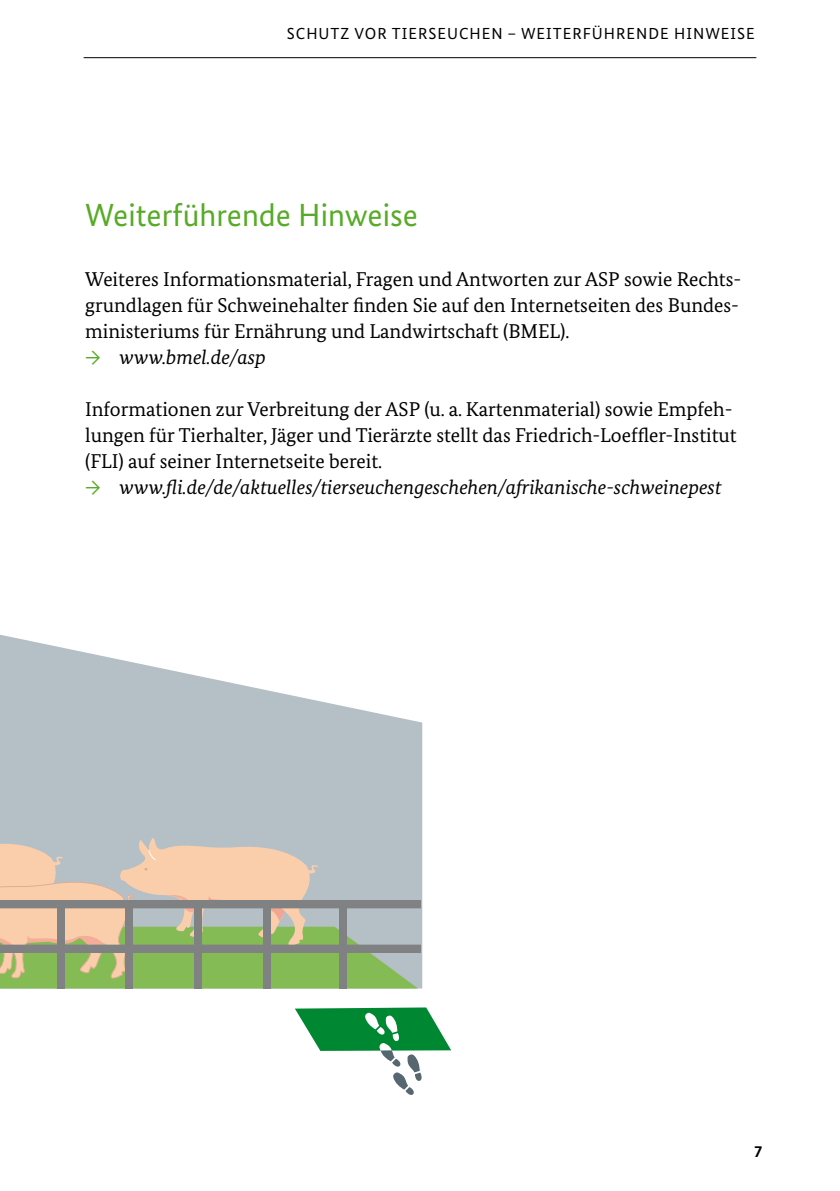
<style>
.page{position:relative;width:840px;height:1191px;background:#fff}
.page>*{position:absolute;margin:0;border:0;box-sizing:border-box;transform-origin:0 0}
.t1{font:32px "Bundes Sans";color:#57ab27}
.t2{font:20px/26px "Bundes Serif";color:#000;text-align:justify}
.t3{font:italic 20px "Bundes Serif";color:#000}
.t4{font:700 16.4px "Bundes Sans";color:#000}
.t5{font:16px "Bundes Sans";letter-spacing:.06em;color:#000}
.s1{font-family:"Bundes Sans";font-style:normal;color:#57ab27}
</style>
<div class="page">
<svg style="left:0;top:634px;width:422px;height:354px;fill:#b5c0c6"></svg>
<svg style="left:295px;top:1007px;width:156px;height:88px"></svg>
<hr style="left:84px;top:57px;width:672px;height:1px;background:#000">
<svg style="left:0;top:834px;width:421px;height:155px"></svg>
<div style="left:57px;top:901px;width:8px;height:87px;background:#808183"></div>
<div style="left:125px;top:901px;width:7px;height:87px;background:#808183"></div>
<div style="left:194px;top:901px;width:8px;height:87px;background:#808183"></div>
<div style="left:263px;top:901px;width:8px;height:87px;background:#808183"></div>
<div style="left:339px;top:901px;width:8px;height:87px;background:#808183"></div>
<p class="t5" style="left:287px;top:24px;width:469px">SCHUTZ VOR TIERSEUCHEN – WEITERFÜHRENDE HINWEISE</p>
<p class="t1" style="left:85px;top:196px;width:334px">Weiterführende Hinweise</p>
<p class="t2" style="left:85px;top:266px;width:657px">Weiteres Informationsmaterial, Fragen und Antworten zur ASP sowie Rechts&shy;grundlagen für Schweinehalter finden Sie auf den Internetseiten des Bundes&shy;ministeriums für Ernährung und Landwirtschaft (BMEL).</p>
<p class="t3" style="left:85px;top:345px;width:182px"><span class="s1">→</span> www.bmel.de/asp</p>
<p class="t2" style="left:85px;top:396px;width:652px;text-align:left">Informationen zur Verbreitung der ASP (u. a. Kartenmaterial) sowie Empfeh&shy;lungen für Tierhalter, Jäger und Tierärzte stellt das Friedrich-Loeffler-Institut (FLI) auf seiner Internetseite bereit.</p>
<p class="t3" style="left:85px;top:475px;width:637px"><span class="s1">→</span> www.fli.de/de/aktuelles/tierseuchengeschehen/afrikanische-schweinepest</p>
<p class="t4" style="left:753px;top:1141px;width:10px">7</p>
</div>
